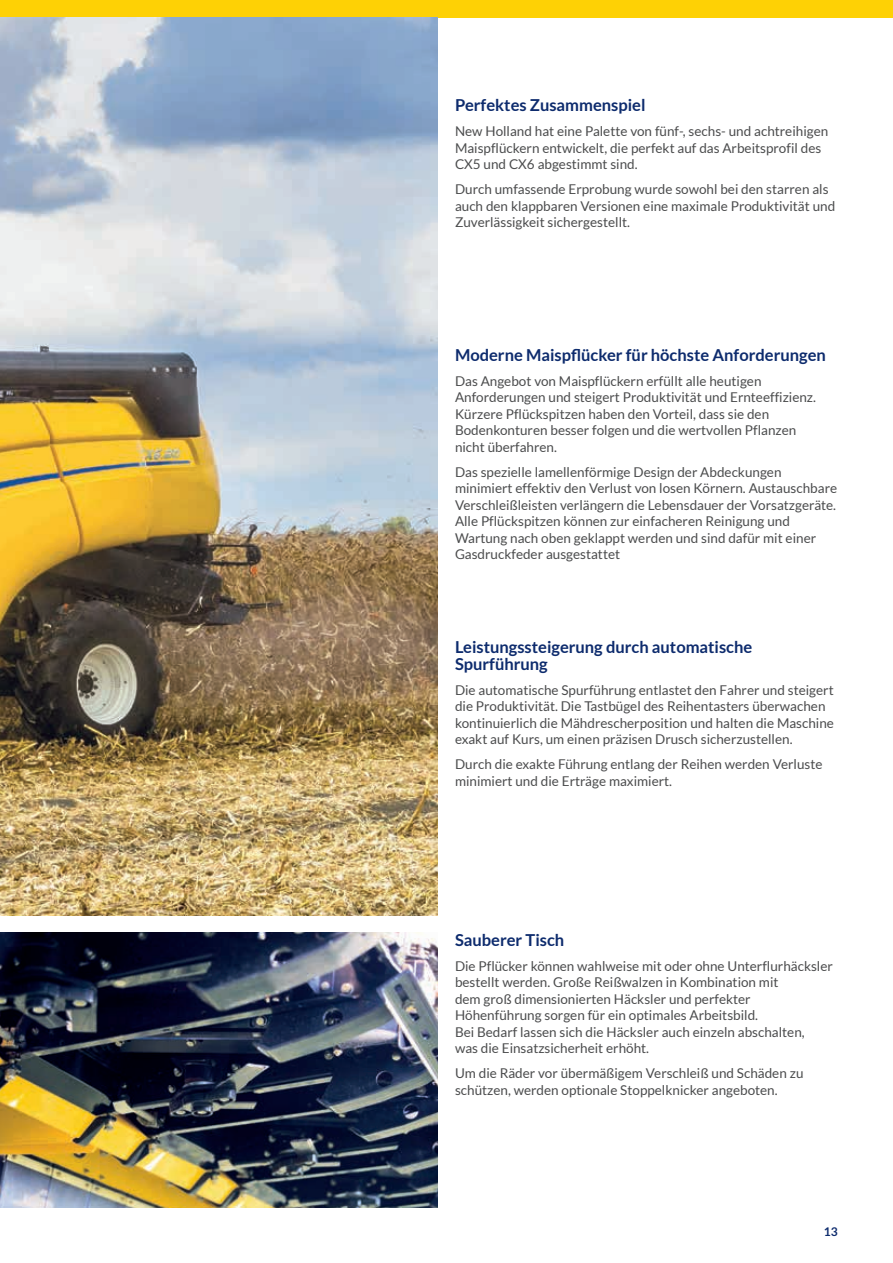
<style>
.page{position:relative;width:893px;height:1263px;background:#fff}
.page>*{position:absolute;margin:0;border:0;box-sizing:border-box;transform-origin:0 0}
.t1{font:700 16.5px/16.5px "Lato";color:#0d2b6d}
.t2{font:13.5px/16.5px "Lato";color:#4b4c4d}
.t3{font:700 12px "Lato";color:#0d2b6d}
</style>
<div class="page">
<div style="left:0;top:0;width:893px;height:17px;background:#fed105"></div>
<img style="left:0;top:17px;width:438px;height:898px">
<img style="left:0;top:932px;width:438px;height:276px">
<p class="t1" style="left:455px;top:97px;width:192px">Perfektes Zusammenspiel</p>
<p class="t2" style="left:455px;top:123px;width:375px">New Holland hat eine Palette von fünf-, sechs- und achtreihigen<br>Maispflückern entwickelt, die perfekt auf das Arbeitsprofil des<br>CX5 und CX6 abgestimmt sind.</p>
<p class="t2" style="left:455px;top:181px;width:382px">Durch umfassende Erprobung wurde sowohl bei den starren als auch den klappbaren Versionen eine maximale Produktivität und<br>Zuverlässigkeit sichergestellt.</p>
<p class="t1" style="left:455px;top:346px;width:372px">Moderne Maispflücker für höchste Anforderungen</p>
<p class="t2" style="left:455px;top:373px;width:363px">Das Angebot von Maispflückern erfüllt alle heutigen Anforderungen und steigert Produktivität und Ernteeffizienz.<br>Kürzere Pflückspitzen haben den Vorteil, dass sie den Bodenkonturen besser folgen und die wertvollen Pflanzen nicht überfahren.</p>
<p class="t2" style="left:455px;top:464px;width:384px">Das spezielle lamellenförmige Design der Abdeckungen minimiert effektiv den Verlust von losen Körnern. Austauschbare Verschleißleisten verlängern die Lebensdauer der Vorsatzgeräte.<br>Alle Pflückspitzen können zur einfacheren Reinigung und Wartung nach oben geklappt werden und sind dafür mit einer Gasdruckfeder ausgestattet</p>
<p class="t1" style="left:455px;top:639px;width:299px">Leistungssteigerung durch automatische<br>Spurführung</p>
<p class="t2" style="left:455px;top:681px;width:380px">Die automatische Spurführung entlastet den Fahrer und steigert die Produktivität. Die Tastbügel des Reihentasters überwachen kontinuierlich die Mähdrescherposition und halten die Maschine exakt auf Kurs, um einen präzisen Drusch sicherzustellen.</p>
<p class="t2" style="left:455px;top:756px;width:369px">Durch die exakte Führung entlang der Reihen werden Verluste minimiert und die Erträge maximiert.</p>
<p class="t1" style="left:455px;top:931px;width:111px">Sauberer Tisch</p>
<p class="t2" style="left:455px;top:957px;width:379px">Die Pflücker können wahlweise mit oder ohne Unterflurhäcksler bestellt werden. Große Reißwalzen in Kombination mit<br>dem groß dimensionierten Häcksler und perfekter Höhenführung sorgen für ein optimales Arbeitsbild.<br>Bei Bedarf lassen sich die Häcksler auch einzeln abschalten,<br>was die Einsatzsicherheit erhöht.</p>
<p class="t2" style="left:455px;top:1065px;width:350px">Um die Räder vor übermäßigem Verschleiß und Schäden zu schützen, werden optionale Stoppelknicker angeboten.</p>
<p class="t3" style="left:824px;top:1224px;width:15px">13</p>
</div>
